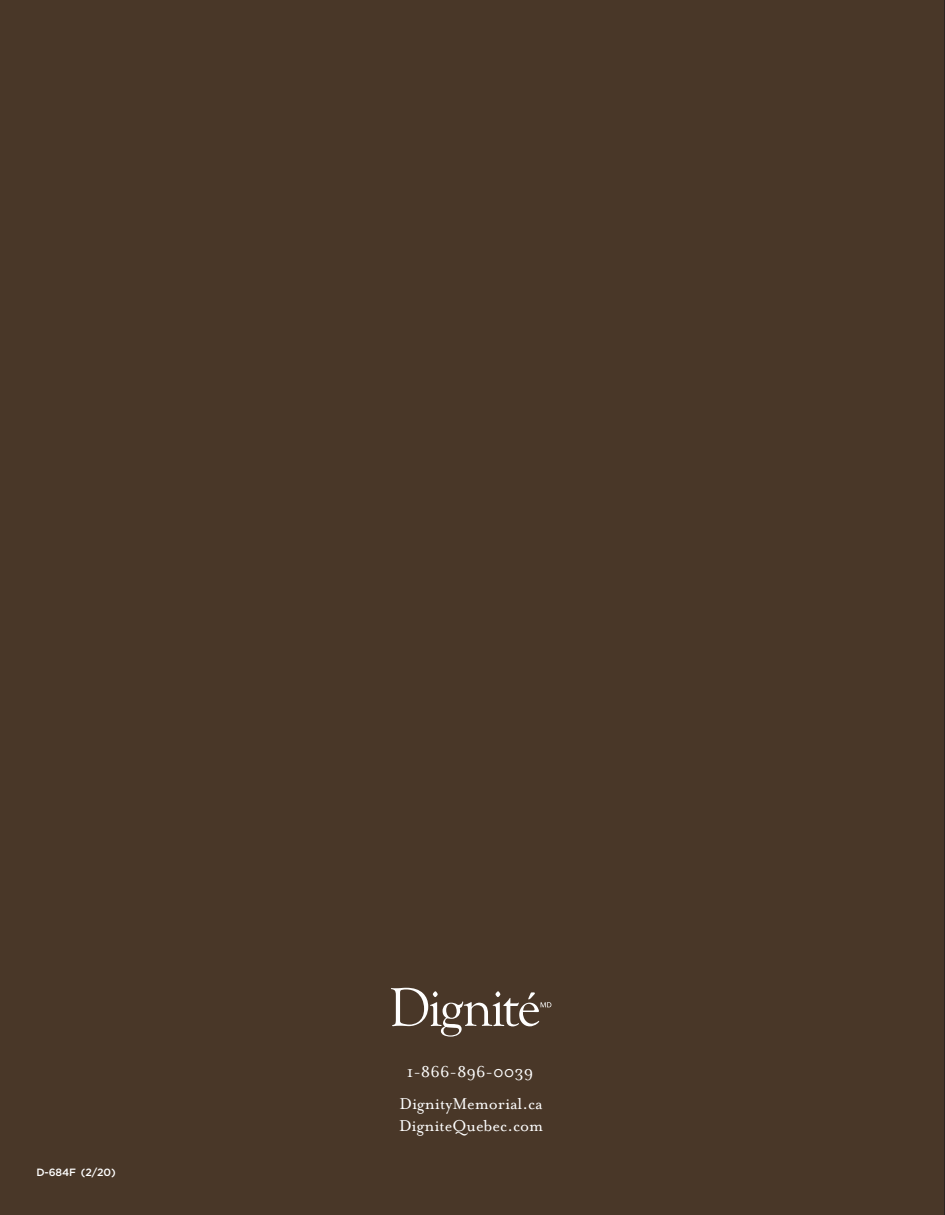
<style>
.page{position:relative;width:945px;height:1215px;background:#493728}
.page>*{position:absolute;margin:0;border:0;box-sizing:border-box;transform-origin:0 0}
.t1{font:18.15px/32.4px "Mrs Eaves OT";color:#fff;text-align:center}
.t2{font:15px "Mrs Eaves OT";color:#fff}
.t3{font:500 10.5px "Gotham";letter-spacing:-.01em;color:#fff}
</style>
<div class="page">
<hr style="left:944px;top:0;width:1px;height:1215px;background:#231f20">
<svg style="left:391px;top:987px;width:161px;height:50px"></svg>
<p class="t3" style="left:36px;top:1167px;width:81px">D-684F (2/20)</p>
<p class="t1" style="left:400px;top:1054px;width:145px">1-866-896-0039<br>DignityMemorial.ca</p>
<p class="t1" style="left:399px;top:1108px;width:146px">DigniteQuebec.com</p>
<p class="t2" style="left:412px;top:1097px;width:118px">(1-800-344-6489)</p>
</div>
